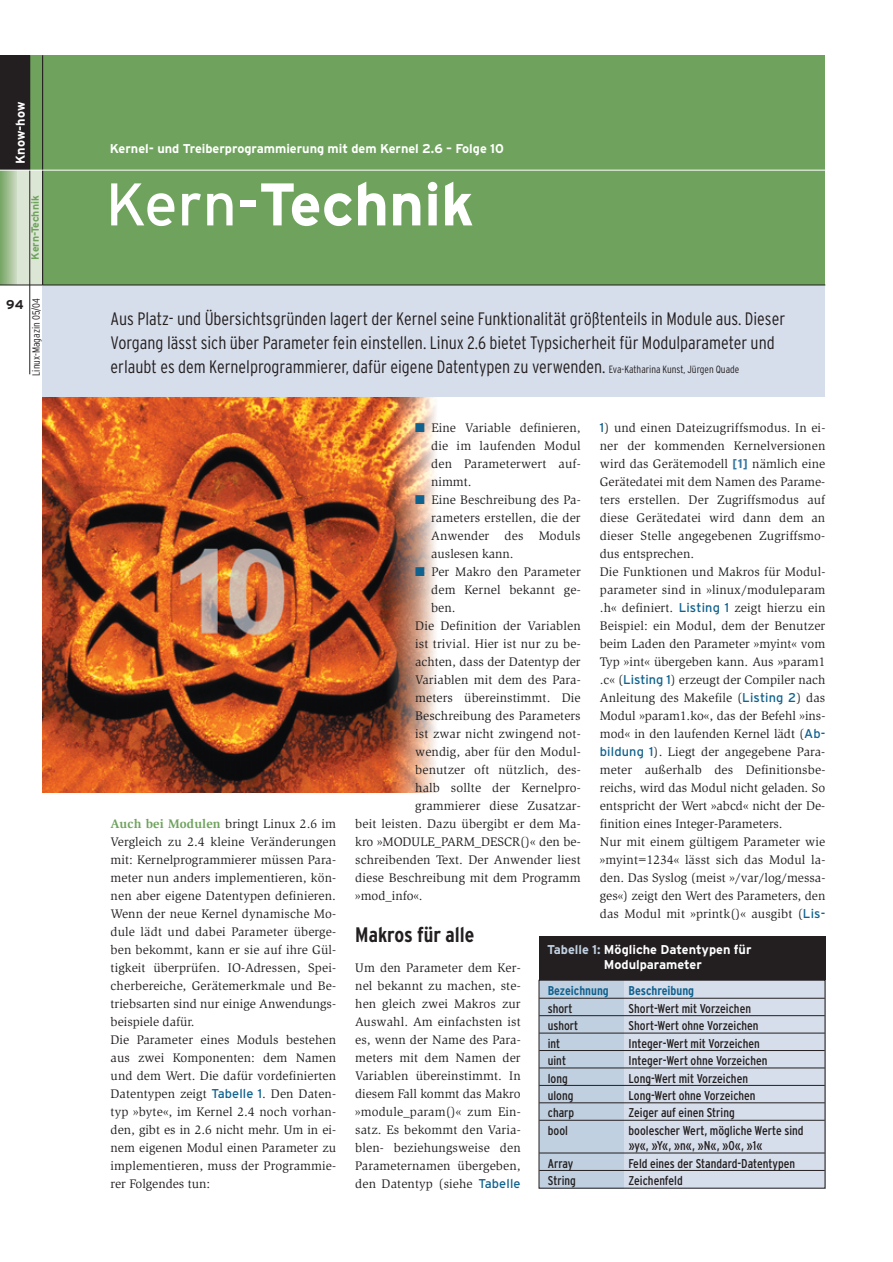
<style>
.page{position:relative;width:893px;height:1262px;background:#fff}
.page>*{position:absolute;margin:0;border:0;box-sizing:border-box;transform-origin:0 0}
.t1{font:700 60px "Interstate";color:#fff}
.t2{font:700 condensed 21px "Interstate";color:#231f20}
.t3{font:300 condensed 18px/24px "Interstate";color:#231f20}
.t4{font:12.75px/18px "Slimbach";letter-spacing:.01em;color:#231f20;text-align:justify}
.t5{font:condensed 12.75px/15.3px "Interstate";color:#231f20}
.t6{font:700 12.75px/15px "Interstate";color:#fff;text-align:center}
.t7{font:700 condensed 12.75px "Interstate";color:#0f618e}
.t8{font:700 12.75px "Interstate";color:#231f20}
.t9{font:300 condensed 10.5px "Interstate";color:#231f20}
.t10{font:700 10.5px "Interstate";color:#6fa35d}
.s1{font-weight:400}
.s2{font-size:10.5px}
.s3{font-weight:700;color:#6fa35d}
.s4{font-family:"Interstate";color:#0f618e}
.s5{font-family:"Interstate";font-weight:700;color:#3978a3}
.s6{color:#0f618e}
.s7{color:#c1d0e0}
</style>
<div class="page">
<img style="left:43px;top:396px;width:467px;height:396px">
<div style="left:43px;top:285px;width:782px;height:111px;background:#d7deeb"></div>
<div style="left:43px;top:55px;width:782px;height:230px;background:#6fa35d"></div>
<hr style="left:43px;top:285px;width:782px;height:1px;background:#231f20">
<div style="left:0;top:55px;width:43px;height:230px;background:#6fa35d"></div>
<div style="left:0;top:55px;width:30px;height:115px;background:#231f20"></div>
<svg style="left:0;top:171px;width:17px;height:114px;background:#a0be92"></svg>
<div style="left:17px;top:170px;width:26px;height:115px;background:#dce6d5"></div>
<hr style="left:30px;top:55px;width:1px;height:319px;background:#231f20">
<hr style="left:42px;top:55px;width:1px;height:230px;background:#231f20">
<hr style="left:0;top:285px;width:43px;height:1px;background:#231f20">
<hr style="left:0;top:170px;width:43px;height:1px;background:#fff">
<hr style="left:43px;top:170px;width:782px;height:1px;background:#fff">
<div style="left:538px;top:980px;width:287px;height:208px;background:#c1d0e0"></div>
<div style="left:624px;top:980px;width:201px;height:208px;background:#d7deeb"></div>
<div style="left:538px;top:936px;width:287px;height:44px;background:#231f20"></div>
<hr style="left:539px;top:998px;width:285px;height:1px;background:#231f20">
<hr style="left:539px;top:1015px;width:285px;height:1px;background:#231f20">
<hr style="left:539px;top:1032px;width:285px;height:1px;background:#231f20">
<hr style="left:539px;top:1050px;width:285px;height:1px;background:#231f20">
<hr style="left:539px;top:1067px;width:285px;height:1px;background:#231f20">
<hr style="left:539px;top:1085px;width:285px;height:1px;background:#231f20">
<hr style="left:539px;top:1102px;width:285px;height:1px;background:#231f20">
<hr style="left:539px;top:1120px;width:285px;height:1px;background:#231f20">
<hr style="left:539px;top:1152px;width:285px;height:1px;background:#231f20">
<hr style="left:539px;top:1170px;width:285px;height:1px;background:#231f20">
<div style="left:538px;top:980px;width:287px;height:208px;border:1px solid #231f20"></div>
<p class="t6" style="left:14px;top:164px;width:63px;rotate:-90deg">Know-how</p>
<p class="t10" style="left:31px;top:259px;width:65px;rotate:-90deg">Kern-Technik</p>
<p class="t8" style="left:6px;top:300px;width:19px">94</p>
<p class="t9" style="left:32px;top:376px;width:79px;rotate:-90deg">Linux-Magazin 05/04</p>
<p class="t6" style="left:110px;top:142px;width:395px">Kernel- und Treiberprogrammierung mit dem Kernel 2.6 – Folge 10</p>
<h1 class="t1" style="left:106px;top:182px;width:370px"><span class="s1">Kern-</span>Technik</h1>
<p class="t3" style="left:111px;top:308px;width:676px">Aus Platz- und Übersichtsgründen lagert der Kernel seine Funktionalität größtenteils in Module aus. Dieser<br>Vorgang lässt sich über Parameter fein einstellen. Linux 2.6 bietet Typsicherheit für Modulparameter und erlaubt es dem Kernelprogrammierer, dafür eigene Datentypen zu verwenden. <span class="s2">Eva-Katharina Kunst, Jürgen Quade</span></p>
<p class="t4" style="left:111px;top:816px;width:227px;text-align:left"><span class="s3">Auch bei Modulen</span> bringt Linux 2.6 im Vergleich zu 2.4 kleine Veränderungen mit: Kernelprogrammierer müssen Para&shy;meter nun anders implementieren, kön&shy;nen aber eigene Datentypen definieren.<br>Wenn der neue Kernel dynamische Mo&shy;dule lädt und dabei Parameter überge&shy;ben bekommt, kann er sie auf ihre Gül&shy;tigkeit überprüfen. IO-Adressen, Spei&shy;cherbereiche, Gerätemerkmale und Be&shy;triebsarten sind nur einige Anwendungs&shy;beispiele dafür.<br>Die Parameter eines Moduls bestehen aus zwei Komponenten: dem Namen und dem Wert. Die dafür vordefinierten Datentypen zeigt <span class="s4">Tabelle 1</span>. Den Daten&shy;typ »byte«, im Kernel 2.4 noch vorhan&shy;den, gibt es in 2.6 nicht mehr. Um in ei&shy;nem eigenen Modul einen Parameter zu implementieren, muss der Programmie&shy;rer Folgendes tun:</p>
<p class="t4" style="left:600px;top:420px;width:227px;text-align:left"><span class="s4">1</span>) und einen Dateizugriffsmodus. In ei&shy;ner der kommenden Kernelversionen wird das Gerätemodell <span class="s5">[1]</span> nämlich eine Gerätedatei mit dem Namen des Parame&shy;ters erstellen. Der Zugriffsmodus auf diese Gerätedatei wird dann dem an dieser Stelle angegebenen Zugriffsmo&shy;dus entsprechen.<br>Die Funktionen und Makros für Modul&shy;parameter sind in »linux/moduleparam .h« definiert. <span class="s4">Listing 1</span> zeigt hierzu ein Beispiel: ein Modul, dem der Benutzer beim Laden den Parameter »myint« vom Typ »int« übergeben kann. Aus »param1 .c« (<span class="s4">Listing 1</span>) erzeugt der Compiler nach Anleitung des Makefile (<span class="s4">Listing 2</span>) das Modul »param1.ko«, das der Befehl »ins&shy;mod« in den laufenden Kernel lädt (<span class="s4">Ab&shy;bildung 1</span>). Liegt der angegebene Para&shy;meter außerhalb des Definitionsbe&shy;reichs, wird das Modul nicht geladen. So entspricht der Wert »abcd« nicht der De&shy;finition eines Integer-Parameters.<br>Nur mit einem gültigem Parameter wie »myint=1234« lässt sich das Modul la&shy;den. Das Syslog (meist »/var/log/messa&shy;ges«) zeigt den Wert des Parameters, den das Modul mit »printk()« ausgibt (<span class="s4">Lis-</span></p>
<p class="t4" style="left:431px;top:420px;width:151px;text-indent:-16px"><span class="s6">■</span> Eine Variable definieren, die im laufenden Modul den Parameterwert auf&shy;nimmt.</p>
<p class="t4" style="left:431px;top:492px;width:151px;text-indent:-16px"><span class="s6">■</span> Eine Beschreibung des Pa&shy;rameters erstellen, die der Anwender des Moduls auslesen kann.</p>
<p class="t4" style="left:415px;top:564px;width:167px"><span class="s6">■</span> Per Makro den Parameter</p>
<p class="t4" style="left:431px;top:582px;width:151px">dem Kernel bekannt ge-</p>
<p class="t4" style="left:431px;top:600px;width:26px">ben.</p>
<p class="t4" style="left:415px;top:618px;width:167px">Die Definition der Variablen</p>
<p class="t4" style="left:415px;top:636px;width:167px">ist trivial. Hier ist nur zu be-</p>
<p class="t4" style="left:415px;top:654px;width:167px">achten, dass der Datentyp der</p>
<p class="t4" style="left:415px;top:672px;width:167px">Variablen mit dem des Para-</p>
<p class="t4" style="left:415px;top:690px;width:167px">meters übereinstimmt. Die</p>
<p class="t4" style="left:415px;top:708px;width:167px">Beschreibung des Parameters</p>
<p class="t4" style="left:415px;top:726px;width:167px">ist zwar nicht zwingend not-</p>
<p class="t4" style="left:415px;top:744px;width:167px">wendig, aber für den Modul-</p>
<p class="t4" style="left:415px;top:762px;width:167px">benutzer oft nützlich, des-</p>
<p class="t4" style="left:415px;top:780px;width:167px">halb sollte der Kernelpro-</p>
<p class="t4" style="left:415px;top:798px;width:167px">grammierer diese Zusatzar-</p>
<p class="t4" style="left:355px;top:816px;width:227px">beit leisten. Dazu übergibt er dem Ma-</p>
<p class="t4" style="left:355px;top:834px;width:227px">kro »MODULE_PARM_DESCR()« den be-</p>
<p class="t4" style="left:355px;top:852px;width:227px">schreibenden Text. Der Anwender liest</p>
<p class="t4" style="left:355px;top:870px;width:227px">diese Beschreibung mit dem Programm</p>
<p class="t4" style="left:355px;top:888px;width:69px">»mod_info«.</p>
<h2 class="t2" style="left:355px;top:927px;width:121px">Makros für alle</h2>
<p class="t4" style="left:355px;top:960px;width:167px">Um den Parameter dem Ker&shy;nel bekannt zu machen, ste&shy;hen gleich zwei Makros zur Auswahl. Am einfachsten ist es, wenn der Name des Para&shy;meters mit dem Namen der Variablen übereinstimmt. In diesem Fall kommt das Makro »module_param()« zum Ein&shy;satz. Es bekommt den Varia&shy;blen- beziehungsweise den Parameternamen übergeben, den Datentyp (siehe <span class="s4">Tabelle</span></p>
<p class="t6" style="left:547px;top:942px;width:206px"><span class="s7">Tabelle 1:</span> Mögliche Datentypen für<br>Modulparameter</p>
<p class="t7" style="left:548px;top:986px;width:63px">Bezeichnung</p>
<p class="t7" style="left:628px;top:986px;width:67px">Beschreibung</p>
<p class="t5" style="left:548px;top:1001px;width:26px">short</p>
<p class="t5" style="left:628px;top:1001px;width:124px">Short-Wert mit Vorzeichen</p>
<p class="t5" style="left:548px;top:1019px;width:32px">ushort</p>
<p class="t5" style="left:628px;top:1019px;width:131px">Short-Wert ohne Vorzeichen</p>
<p class="t5" style="left:548px;top:1036px;width:14px">int</p>
<p class="t5" style="left:628px;top:1036px;width:133px">Integer-Wert mit Vorzeichen</p>
<p class="t5" style="left:548px;top:1054px;width:20px">uint</p>
<p class="t5" style="left:628px;top:1054px;width:140px">Integer-Wert ohne Vorzeichen</p>
<p class="t5" style="left:548px;top:1071px;width:22px">long</p>
<p class="t5" style="left:628px;top:1071px;width:121px">Long-Wert mit Vorzeichen</p>
<p class="t5" style="left:548px;top:1088px;width:27px">ulong</p>
<p class="t5" style="left:628px;top:1088px;width:128px">Long-Wert ohne Vorzeichen</p>
<p class="t5" style="left:548px;top:1106px;width:28px">charp</p>
<p class="t5" style="left:628px;top:1106px;width:108px">Zeiger auf einen String</p>
<p class="t5" style="left:548px;top:1123px;width:22px">bool</p>
<p class="t5" style="left:628px;top:1123px;width:177px">boolescher Wert, mögliche Werte sind »y«, »Y«, »n«, »N«, »0«, »1«</p>
<p class="t5" style="left:548px;top:1156px;width:27px">Array</p>
<p class="t5" style="left:628px;top:1156px;width:168px">Feld eines der Standard-Datentypen</p>
<p class="t5" style="left:548px;top:1173px;width:30px">String</p>
<p class="t5" style="left:628px;top:1173px;width:56px">Zeichenfeld</p>
</div>
